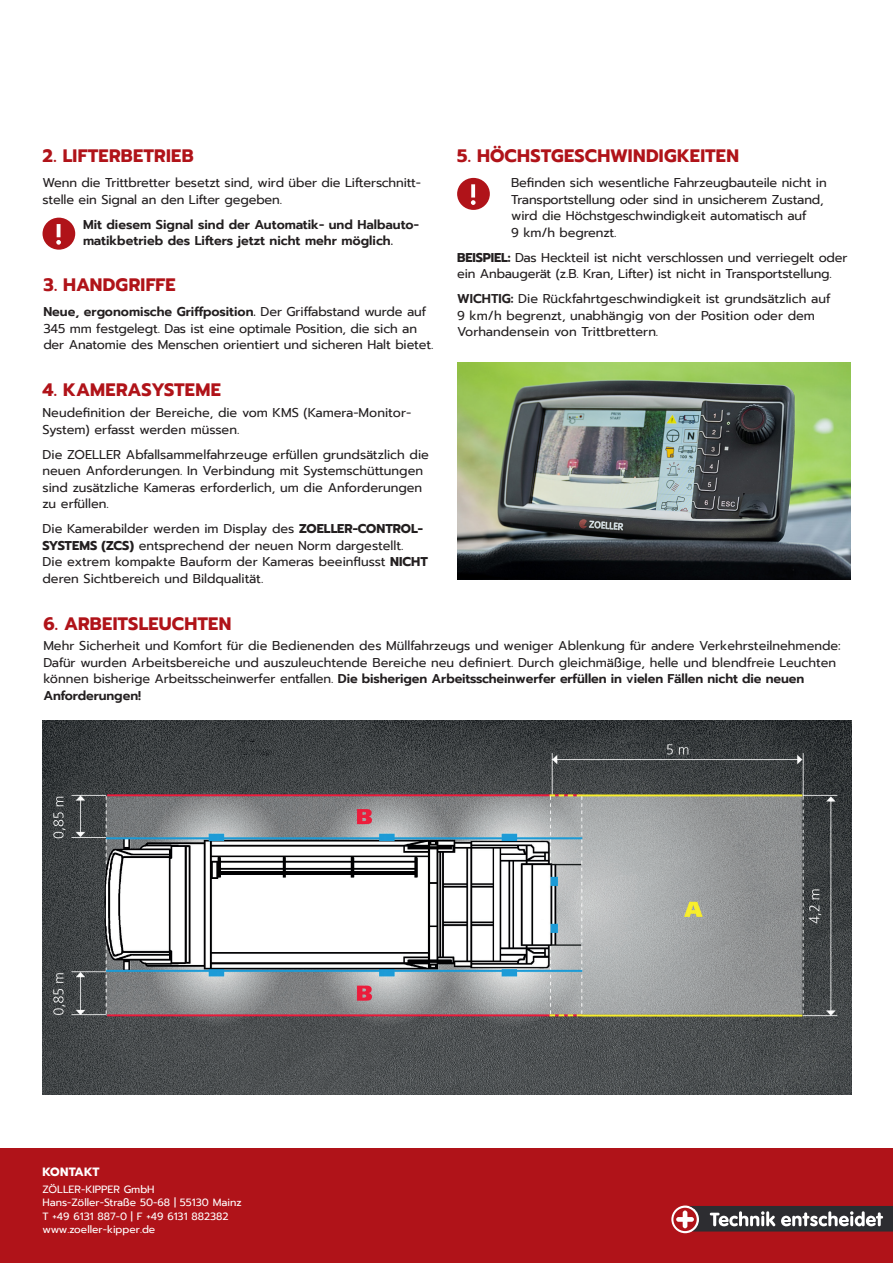
<style>
.page{position:relative;width:893px;height:1263px;background:#fff}
.page>*{position:absolute;margin:0;border:0;box-sizing:border-box;transform-origin:0 0}
.t1{font:700 18px "Prompt";letter-spacing:.015em;color:#b01319}
.t2{font:700 18px "Prompt";letter-spacing:-.005em;color:#b01319}
.t3{font:12.75px/16.5px "Prompt";letter-spacing:-.005em;color:#231f20}
.t4{font:600 12.75px/16.5px "Prompt";color:#231f20}
.t5{font:700 12px "Prompt";letter-spacing:.005em;color:#fff}
.t6{font:10.5px/13.5px "Prompt";color:#fff}
.s1{font-weight:600}
.s2{font-weight:700}
</style>
<div class="page">
<img style="left:457px;top:362px;width:393px;height:217px">
<img style="left:43px;top:721px;width:808px;height:373px">
<div style="left:0;top:1148px;width:893px;height:115px;background:#b01319"></div>
<svg style="left:43px;top:218px;width:32px;height:32px"></svg>
<svg style="left:457px;top:178px;width:33px;height:32px"></svg>
<svg style="left:671px;top:1205px;width:28px;height:28px"></svg>
<svg style="left:673px;top:1206px;width:220px;height:25px;background:#6a6064"></svg>
<h1 class="t1" style="left:43px;top:143px;width:153px">2. LIFTERBETRIEB</h1>
<p class="t3" style="left:43px;top:175px;width:380px">Wenn die Trittbretter besetzt sind, wird über die Lifterschnitt&shy;stelle ein Signal an den Lifter gegeben.</p>
<p class="t4" style="left:83px;top:216px;width:337px">Mit diesem Signal sind der Automatik- und Halbauto&shy;matikbetrieb des Lifters jetzt nicht mehr möglich.</p>
<h1 class="t1" style="left:43px;top:272px;width:134px">3. HANDGRIFFE</h1>
<p class="t3" style="left:43px;top:304px;width:392px"><span class="s1">Neue, ergonomische Griffposition.</span> Der Griffabstand wurde auf<br>345 mm festgelegt. Das ist eine optimale Position, die sich an der Anatomie des Menschen orientiert und sicheren Halt bietet.</p>
<h1 class="t2" style="left:43px;top:377px;width:180px">4. KAMERASYSTEME</h1>
<p class="t3" style="left:43px;top:404px;width:370px">Neudefinition der Bereiche, die vom KMS (Kamera-Monitor-<br>System) erfasst werden müssen.</p>
<p class="t3" style="left:43px;top:446px;width:388px">Die ZOELLER Abfallsammelfahrzeuge erfüllen grundsätzlich die neuen Anforderungen. In Verbindung mit Systemschüttungen sind zusätzliche Kameras erforderlich, um die Anforderungen zu erfüllen.</p>
<p class="t3" style="left:43px;top:520px;width:387px">Die Kamerabilder werden im Display des <span class="s2">ZOELLER-CONTROL-SYSTEMS (ZCS)</span> entsprechend der neuen Norm dargestellt.<br>Die extrem kompakte Bauform der Kameras beeinflusst <span class="s2">NICHT </span>deren Sichtbereich und Bildqualität.</p>
<h1 class="t1" style="left:457px;top:143px;width:283px">5. HÖCHSTGESCHWINDIGKEITEN</h1>
<p class="t3" style="left:511px;top:175px;width:317px">Befinden sich wesentliche Fahrzeugbauteile nicht in Transportstellung oder sind in unsicherem Zustand, wird die Höchstgeschwindigkeit automatisch auf<br>9 km/h begrenzt.</p>
<p class="t3" style="left:457px;top:249px;width:392px"><span class="s2">BEISPIEL:</span> Das Heckteil ist nicht verschlossen und verriegelt oder ein Anbaugerät (z.B. Kran, Lifter) ist nicht in Transportstellung.</p>
<p class="t3" style="left:457px;top:291px;width:375px"><span class="s1">WICHTIG:</span> Die Rückfahrtgeschwindigkeit ist grundsätzlich auf<br>9 km/h begrenzt, unabhängig von der Position oder dem<br>Vorhandensein von Trittbrettern.</p>
<h1 class="t1" style="left:43px;top:610px;width:189px">6. ARBEITSLEUCHTEN</h1>
<p class="t3" style="left:43px;top:638px;width:799px">Mehr Sicherheit und Komfort für die Bedienenden des Müllfahrzeugs und weniger Ablenkung für andere Verkehrsteilnehmende:<br>Dafür wurden Arbeitsbereiche und auszuleuchtende Bereiche neu definiert. Durch gleichmäßige, helle und blendfreie Leuchten können bisherige Arbeitsscheinwerfer entfallen. <span class="s1">Die bisherigen Arbeitsscheinwerfer erfüllen in vielen Fällen nicht die neuen Anforderungen!</span></p>
<p class="t5" style="left:43px;top:1163px;width:59px">KONTAKT</p>
<p class="t6" style="left:43px;top:1182px;width:201px">ZÖLLER-KIPPER GmbH<br>Hans-Zöller-Straße 50-68 | 55130 Mainz<br>T +49 6131 887-0 | F +49 6131 882382 www.zoeller-kipper.de</p>
</div>
